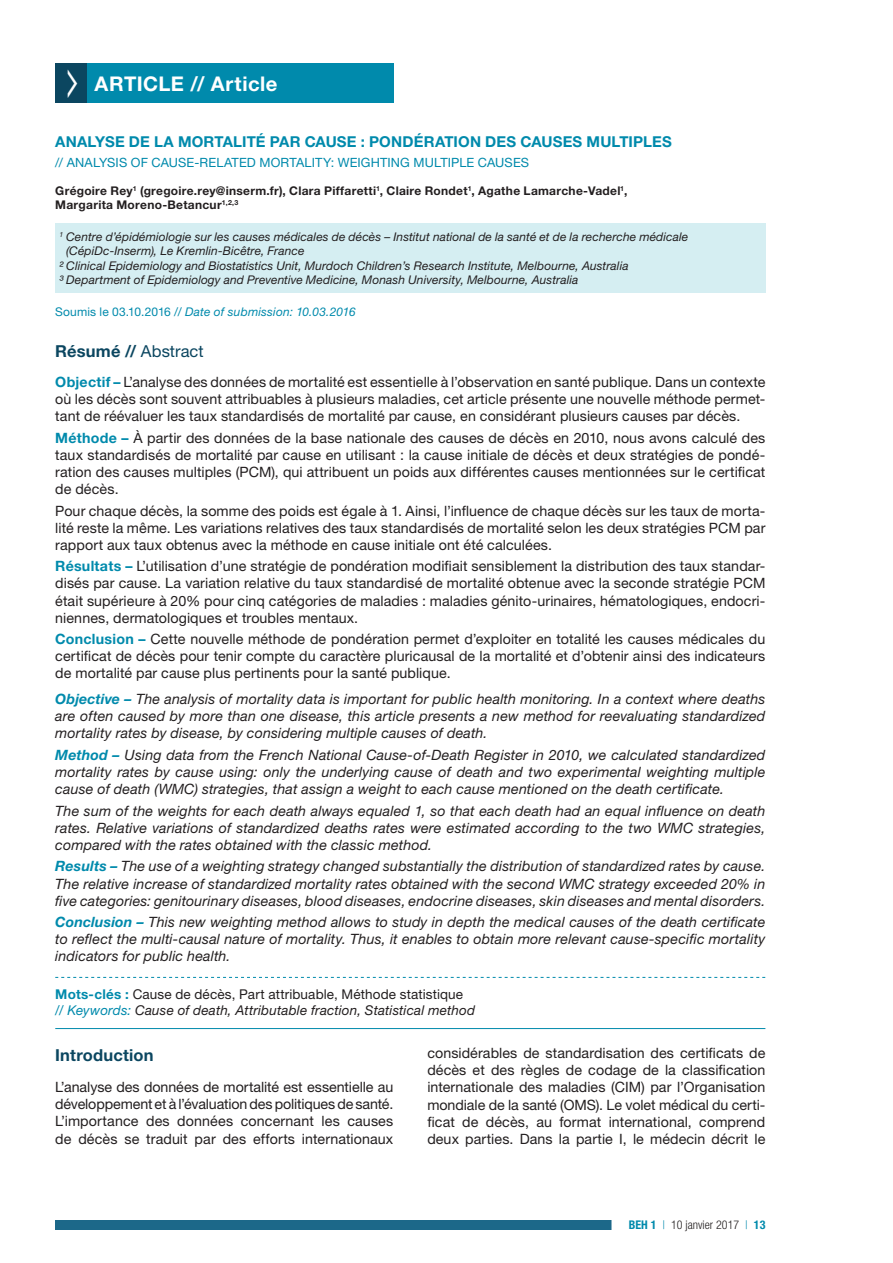
<style>
.page{position:relative;width:893px;height:1263px;background:#fff}
.page>*{position:absolute;margin:0;border:0;box-sizing:border-box;transform-origin:0 0}
.t1{font:700 20.25px "Helvetica Neue LT Std";letter-spacing:.025em;color:#fff}
.t2{font:700 16.5px "Helvetica Neue LT Std";letter-spacing:.01em;color:#0b4660}
.t3{font:700 15px "Helvetica Neue LT Std";letter-spacing:.01em;color:#008aac}
.t4{font:14.25px/17.1px "Helvetica Neue LT Std";letter-spacing:.005em;color:#231f20;text-align:justify}
.t5{font:italic 14.25px/17.1px "Helvetica Neue LT Std";letter-spacing:.01em;color:#231f20;text-align:justify}
.t6{font:italic 13.5px/16.4px "Helvetica Neue LT Std";letter-spacing:.01em;color:#231f20}
.t7{font:12.75px "Helvetica Neue LT Std";letter-spacing:.01em;color:#008aac}
.t8{font:italic 12px "Helvetica Neue LT Std";letter-spacing:.01em;color:#231f20}
.t9{font:700 12px/14.4px "Helvetica Neue LT Std";letter-spacing:.025em;color:#231f20}
.t10{font:italic 12px "Helvetica Neue LT Std";letter-spacing:.015em;color:#008aac}
.t11{font:300 condensed 12px "Helvetica Neue LT Std";color:#231f20}
.s1{font-style:normal}
.s2{font-weight:400}
.s3{font-weight:700;color:#008aac}
.s4{font-weight:700;font-style:normal;color:#008aac}
.s5{color:#008aac}
</style>
<div class="page">
<div style="left:55px;top:1220px;width:596px;height:10px;background:#1c6889"></div>
<div style="left:611px;top:1219px;width:172px;height:12px;background:#fff"></div>
<div style="left:87px;top:64px;width:306px;height:39px;background:#008aac"></div>
<div style="left:55px;top:223px;width:710px;height:70px;background:#d5eef2"></div>
<svg style="left:55px;top:977px;width:710px;height:1px"></svg>
<hr style="left:55px;top:1028px;width:710px;height:1px;background:#008aac">
<div style="left:55px;top:64px;width:32px;height:39px;background:#0b4660"></div>
<h1 class="t1" style="left:95px;top:71px;width:184px">ARTICLE // Article</h1>
<p class="t3" style="left:55px;top:133px;width:618px">ANALYSE DE LA MORTALITÉ PAR CAUSE : PONDÉRATION DES CAUSES MULTIPLES</p>
<p class="t7" style="left:55px;top:155px;width:475px">// ANALYSIS OF CAUSE-RELATED MORTALITY: WEIGHTING MULTIPLE CAUSES</p>
<p class="t9" style="left:55px;top:183px;width:574px">Grégoire Rey<sup>1</sup> (gregoire.rey@inserm.fr), Clara Piffaretti<sup>1</sup>, Claire Rondet<sup>1</sup>, Agathe Lamarche-Vadel<sup>1</sup>,<br>Margarita Moreno-Betancur<sup>1,2,3</sup></p>
<p class="t8" style="left:60px;top:229px;width:630px"><sup>1</sup> Centre d’épidémiologie sur les causes médicales de décès – Institut national de la santé et de la recherche médicale</p>
<p class="t8" style="left:66px;top:243px;width:240px">(CépiDc-Inserm), Le Kremlin-Bicêtre, France</p>
<p class="t8" style="left:60px;top:258px;width:571px">2 Clinical Epidemiology and Biostatistics Unit, Murdoch Children’s Research Institute, Melbourne, Australia</p>
<p class="t8" style="left:60px;top:273px;width:520px">3 Department of Epidemiology and Preventive Medicine, Monash University, Melbourne, Australia</p>
<p class="t10" style="left:55px;top:304px;width:302px"><span class="s1">Soumis le 03.10.2016 //</span> Date of submission: 10.03.2016</p>
<p class="t2" style="left:55px;top:341px;width:150px">Résumé // <span class="s2">Abstract</span></p>
<p class="t4" style="left:55px;top:373px;width:712px"><span class="s3">Objectif –</span> L’analyse des données de mortalité est essentielle à l’observation en santé publique. Dans un contexte où les décès sont souvent attribuables à plusieurs maladies, cet article présente une nouvelle méthode permet&shy;tant de réévaluer les taux standardisés de mortalité par cause, en considérant plusieurs causes par décès.</p>
<p class="t4" style="left:55px;top:429px;width:712px"><span class="s3">Méthode –</span> À partir des données de la base nationale des causes de décès en 2010, nous avons calculé des taux standardisés de mortalité par cause en utilisant : la cause initiale de décès et deux stratégies de pondé&shy;ration des causes multiples (PCM), qui attribuent un poids aux différentes causes mentionnées sur le certificat de décès.</p>
<p class="t4" style="left:55px;top:502px;width:712px">Pour chaque décès, la somme des poids est égale à 1. Ainsi, l’influence de chaque décès sur les taux de morta&shy;lité reste la même. Les variations relatives des taux standardisés de mortalité selon les deux stratégies PCM par rapport aux taux obtenus avec la méthode en cause initiale ont été calculées.</p>
<p class="t4" style="left:55px;top:557px;width:712px"><span class="s3">Résultats –</span> L’utilisation d’une stratégie de pondération modifiait sensiblement la distribution des taux standar&shy;disés par cause. La variation relative du taux standardisé de mortalité obtenue avec la seconde stratégie PCM était supérieure à 20% pour cinq catégories de maladies : maladies génito-urinaires, hématologiques, endocri&shy;niennes, dermatologiques et troubles mentaux.</p>
<p class="t4" style="left:55px;top:630px;width:712px"><span class="s3">Conclusion –</span> Cette nouvelle méthode de pondération permet d’exploiter en totalité les causes médicales du certificat de décès pour tenir compte du caractère pluricausal de la mortalité et d’obtenir ainsi des indicateurs de mortalité par cause plus pertinents pour la santé publique.</p>
<p class="t5" style="left:55px;top:690px;width:712px"><span class="s3">Objective –</span> The analysis of mortality data is important for public health monitoring. In a context where deaths are often caused by more than one disease, this article presents a new method for reevaluating standardized mortality rates by disease, by considering multiple causes of death.</p>
<p class="t5" style="left:55px;top:746px;width:712px"><span class="s3">Method –</span> Using data from the French National Cause-of-Death Register in 2010, we calculated standardized mortality rates by cause using: only the underlying cause of death and two experimental weighting multiple cause of death (WMC) strategies, that assign a weight to each cause mentioned on the death certificate.</p>
<p class="t5" style="left:55px;top:802px;width:712px">The sum of the weights for each death always equaled 1, so that each death had an equal influence on death rates. Relative variations of standardized deaths rates were estimated according to the two WMC strategies, compared with the rates obtained with the classic method.</p>
<p class="t5" style="left:55px;top:857px;width:712px"><span class="s3">Results –</span> The use of a weighting strategy changed substantially the distribution of standardized rates by cause.<br>The relative increase of standardized mortality rates obtained with the second WMC strategy exceeded 20% in five categories: genitourinary diseases, blood diseases, endocrine diseases, skin diseases and mental disorders.</p>
<p class="t5" style="left:55px;top:913px;width:712px"><span class="s3">Conclusion –</span> This new weighting method allows to study in depth the medical causes of the death certificate to reflect the multi-causal nature of mortality. Thus, it enables to obtain more relevant cause-specific mortality indicators for public health.</p>
<p class="t6" style="left:55px;top:986px;width:421px"><span class="s4">Mots-clés :</span> <span class="s1">Cause de décès, Part attribuable, Méthode statistique<br></span><span class="s5">// Keywords:</span> Cause of death, Attributable fraction, Statistical method</p>
<p class="t2" style="left:55px;top:1045px;width:100px">Introduction</p>
<p class="t4" style="left:55px;top:1078px;width:340px">L’analyse des données de mortalité est essentielle au développement et à l’évaluation des politiques de santé.<br>L’importance des données concernant les causes de décès se traduit par des efforts internationaux</p>
<p class="t4" style="left:427px;top:1044px;width:340px">considérables de standardisation des certificats de décès et des règles de codage de la classification internationale des maladies (CIM) par l’Organisation mondiale de la santé (OMS). Le volet médical du certi&shy;ficat de décès, au format international, comprend deux parties. Dans la partie I, le médecin décrit le</p>
<p class="t11" style="left:629px;top:1218px;width:138px"><span class="s3">BEH 1</span> <span class="s5">|</span> 10 janvier 2017 <span class="s5">|</span> <span class="s3">13</span></p>
</div>
